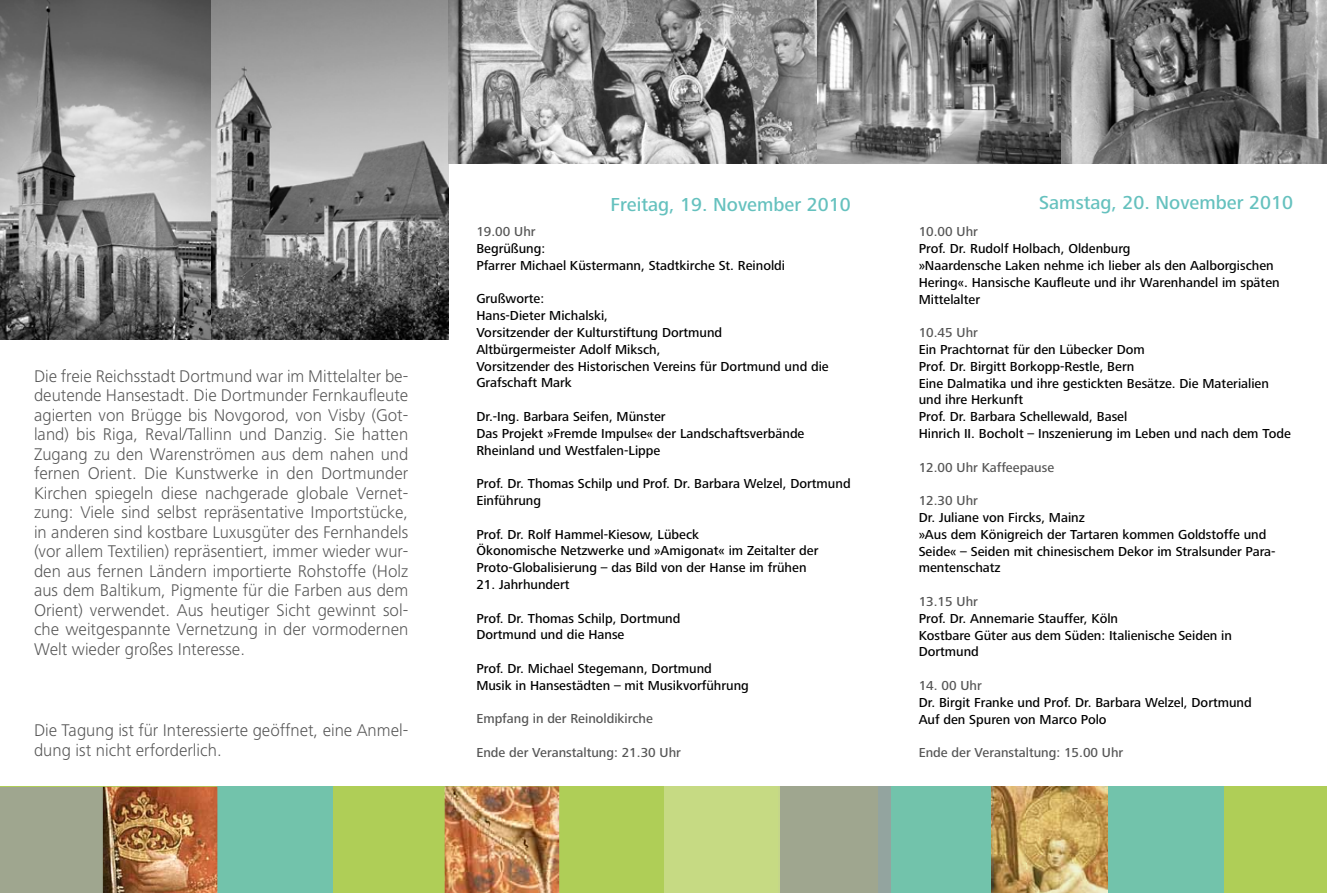
<style>
.page{position:relative;width:1327px;height:893px;background:#fff}
.page>*{position:absolute;margin:0;border:0;box-sizing:border-box;transform-origin:0 0}
.t1{font:500 19.5px "Frutiger Next LT";color:#65c1be}
.t2{font:300 17.55px/19.5px "Frutiger Next LT";color:#565656;text-align:justify}
.t3{font:500 13.5px/16.8px "Frutiger Next LT";color:#000}
.t4{font:500 13.5px "Frutiger Next LT";color:#565656}
</style>
<div class="page">
<div style="left:0;top:786px;width:1327px;height:107px;background:#afce57"></div>
<img style="left:816px;top:0;width:511px;height:164px">
<div style="left:878px;top:786px;width:116px;height:107px;background:#72c3ab"></div>
<div style="left:1108px;top:786px;width:115px;height:107px;background:#72c3ab"></div>
<div style="left:778px;top:786px;width:112px;height:107px;background:linear-gradient(to right,#a1a68c,#9aa595)"></div>
<div style="left:0;top:786px;width:106px;height:107px;background:#9fa68f"></div>
<div style="left:217px;top:786px;width:115px;height:107px;background:#72c3ab"></div>
<img style="left:445px;top:786px;width:114px;height:107px">
<img style="left:210px;top:0;width:238px;height:340px">
<img style="left:0;top:0;width:210px;height:340px">
<div style="left:664px;top:786px;width:115px;height:107px;background:#c9dc88"></div>
<img style="left:448px;top:0;width:368px;height:164px">
<img style="left:992px;top:786px;width:115px;height:107px">
<img style="left:103px;top:787px;width:114px;height:106px">
<p class="t2" style="left:34px;top:366px;width:376px">Die freie Reichsstadt Dortmund war im Mittelalter be&shy;deutende Hansestadt. Die Dortmunder Fernkaufleute agierten von Brügge bis Novgorod, von Visby (Got&shy;land) bis Riga, Reval/Tallinn und Danzig. Sie hatten Zugang zu den Warenströmen aus dem nahen und fernen Orient. Die Kunstwerke in den Dortmunder Kirchen spiegeln diese nachgerade globale Vernet&shy;zung: Viele sind selbst repräsentative Importstücke, in anderen sind kostbare Luxusgüter des Fernhandels (vor allem Textilien) repräsentiert, immer wieder wur&shy;den aus fernen Ländern importierte Rohstoffe (Holz aus dem Baltikum, Pigmente für die Farben aus dem Orient) verwendet. Aus heutiger Sicht gewinnt sol&shy;che weitgespannte Vernetzung in der vormodernen Welt wieder großes Interesse.</p>
<p class="t2" style="left:34px;top:720px;width:376px">Die Tagung ist für Interessierte geöffnet, eine Anmel&shy;dung ist nicht erforderlich.</p>
<h1 class="t1" style="left:610px;top:194px;width:241px">Freitag, 19. November 2010</h1>
<h1 class="t1" style="left:1039px;top:192px;width:255px">Samstag, 20. November 2010</h1>
<p class="t4" style="left:918px;top:224px;width:61px">10.00 Uhr</p>
<p class="t3" style="left:918px;top:240px;width:362px">Prof. Dr. Rudolf Holbach, Oldenburg<br>»Naardensche Laken nehme ich lieber als den Aalborgischen Hering«. Hansische Kaufleute und ihr Warenhandel im späten Mittelalter</p>
<p class="t4" style="left:918px;top:325px;width:61px">10.45 Uhr</p>
<p class="t3" style="left:918px;top:341px;width:374px">Ein Prachtornat für den Lübecker Dom<br>Prof. Dr. Birgitt Borkopp-Restle, Bern<br>Eine Dalmatika und ihre gestickten Besätze. Die Materialien und ihre Herkunft<br>Prof. Dr. Barbara Schellewald, Basel<br>Hinrich II. Bocholt – Inszenierung im Leben und nach dem Tode</p>
<p class="t4" style="left:918px;top:460px;width:137px">12.00 Uhr Kaffeepause</p>
<p class="t4" style="left:918px;top:493px;width:61px">12.30 Uhr</p>
<p class="t3" style="left:918px;top:509px;width:358px">Dr. Juliane von Fircks, Mainz<br>»Aus dem Königreich der Tartaren kommen Goldstoffe und Seide« – Seiden mit chinesischem Dekor im Stralsunder Para&shy;mentenschatz</p>
<p class="t4" style="left:918px;top:594px;width:61px">13.15 Uhr</p>
<p class="t3" style="left:918px;top:610px;width:315px">Prof. Dr. Annemarie Stauffer, Köln<br>Kostbare Güter aus dem Süden: Italienische Seiden in<br>Dortmund</p>
<p class="t4" style="left:918px;top:678px;width:65px">14. 00 Uhr</p>
<p class="t3" style="left:918px;top:694px;width:335px">Dr. Birgit Franke und Prof. Dr. Barbara Welzel, Dortmund<br>Auf den Spuren von Marco Polo</p>
<p class="t4" style="left:918px;top:745px;width:206px">Ende der Veranstaltung: 15.00 Uhr</p>
<p class="t4" style="left:476px;top:224px;width:61px">19.00 Uhr</p>
<p class="t3" style="left:476px;top:240px;width:310px">Begrüßung:<br>Pfarrer Michael Küstermann, Stadtkirche St. Reinoldi</p>
<p class="t3" style="left:476px;top:290px;width:354px">Grußworte:<br>Hans-Dieter Michalski,<br>Vorsitzender der Kulturstiftung Dortmund<br>Altbürgermeister Adolf Miksch,<br>Vorsitzender des Historischen Vereins für Dortmund und die<br>Grafschaft Mark</p>
<p class="t3" style="left:476px;top:408px;width:330px">Dr.-Ing. Barbara Seifen, Münster<br>Das Projekt »Fremde Impulse« der Landschaftsverbände<br>Rheinland und Westfalen-Lippe</p>
<p class="t3" style="left:476px;top:475px;width:376px">Prof. Dr. Thomas Schilp und Prof. Dr. Barbara Welzel, Dortmund<br>Einführung</p>
<p class="t3" style="left:476px;top:526px;width:344px">Prof. Dr. Rolf Hammel-Kiesow, Lübeck<br>Ökonomische Netzwerke und »Amigonat« im Zeitalter der<br>Proto-Globalisierung – das Bild von der Hanse im frühen</p>
<p class="t3" style="left:476px;top:576px;width:95px">21. Jahrhundert</p>
<p class="t3" style="left:476px;top:610px;width:206px">Prof. Dr. Thomas Schilp, Dortmund<br>Dortmund und die Hanse</p>
<p class="t3" style="left:476px;top:660px;width:274px">Prof. Dr. Michael Stegemann, Dortmund<br>Musik in Hansestädten – mit Musikvorführung</p>
<p class="t4" style="left:476px;top:711px;width:178px">Empfang in der Reinoldikirche</p>
<p class="t4" style="left:476px;top:745px;width:206px">Ende der Veranstaltung: 21.30 Uhr</p>
</div>
